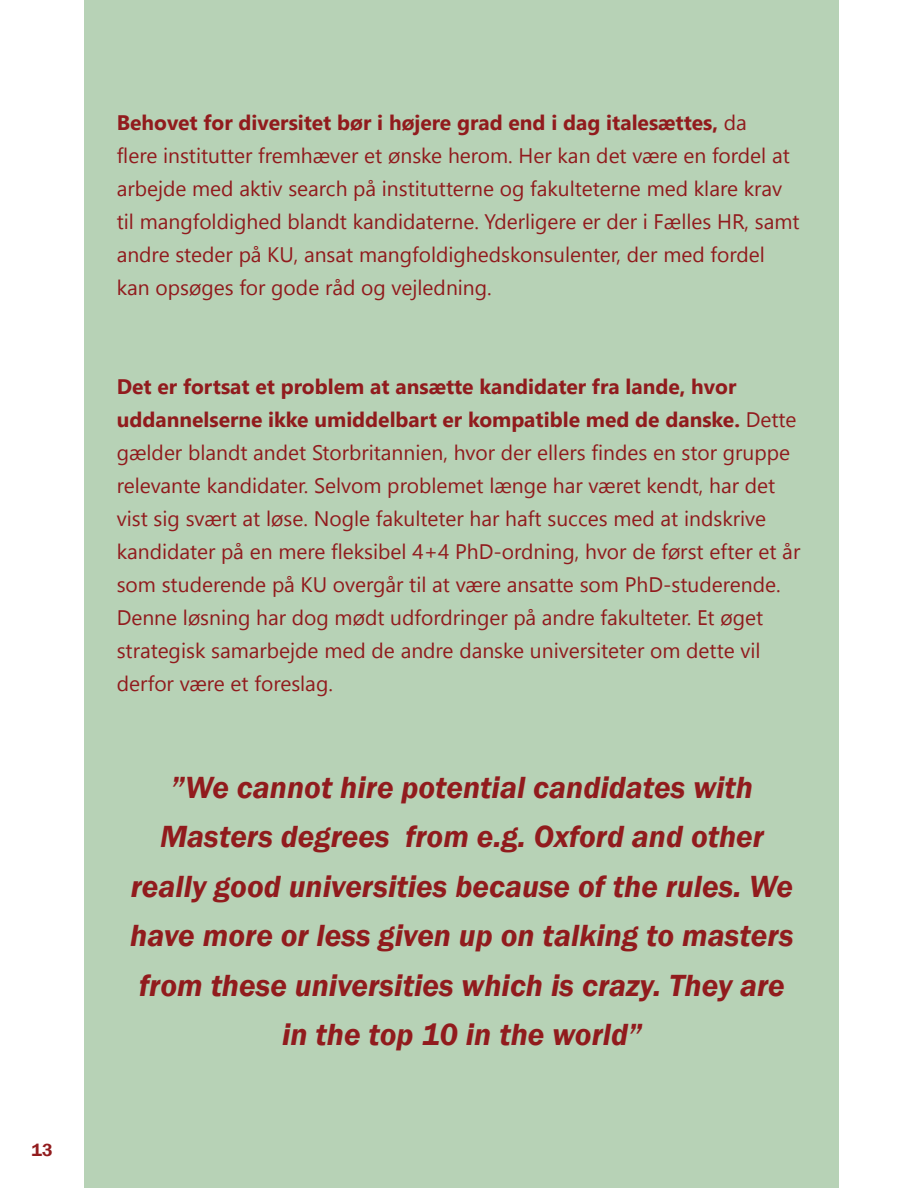
<style>
.page{position:relative;width:918px;height:1188px;background:#fff}
.page>*{position:absolute;margin:0;border:0;box-sizing:border-box;transform-origin:0 0}
.t1{font:italic 600 31.5px/49.5px "Franklin Gothic";color:#911b1d;text-align:center}
.t2{font:21px/33px "Nirmala UI";color:#911b1d}
.t3{font:600 18px "Franklin Gothic";color:#921c1e}
.s1{font-weight:700}
</style>
<div class="page">
<div style="left:85px;top:0;width:754px;height:1188px;background:#b7d2b6"></div>
<p class="t3" style="left:31px;top:1139px;width:23px">13</p>
<p class="t2" style="left:117px;top:105px;width:685px"><span class="s1">Behovet for diversitet bør i højere grad end i dag italesættes,</span> da<br>flere institutter fremhæver et ønske herom. Her kan det være en fordel at arbejde med aktiv search på institutterne og fakulteterne med klare krav til mangfoldighed blandt kandidaterne. Yderligere er der i Fælles HR, samt andre steder på KU, ansat mangfoldighedskonsulenter, der med fordel kan opsøges for gode råd og vejledning.</p>
<p class="t2" style="left:117px;top:369px;width:685px"><span class="s1">Det er fortsat et problem at ansætte kandidater fra lande, hvor uddannelserne ikke umiddelbart er kompatible med de danske.</span> Dette gælder blandt andet Storbritannien, hvor der ellers findes en stor gruppe relevante kandidater. Selvom problemet længe har været kendt, har det vist sig svært at løse. Nogle fakulteter har haft succes med at indskrive kandidater på en mere fleksibel 4+4 PhD-ordning, hvor de først efter et år som studerende på KU overgår til at være ansatte som PhD-studerende.<br>Denne løsning har dog mødt udfordringer på andre fakulteter. Et øget strategisk samarbejde med de andre danske universiteter om dette vil derfor være et foreslag.</p>
<p class="t1" style="left:130px;top:763px;width:665px">”We cannot hire potential candidates with Masters degrees from e.g. Oxford and other really good universities because of the rules. We have more or less given up on talking to masters from these universities which is crazy. They are in the top 10 in the world”</p>
</div>
